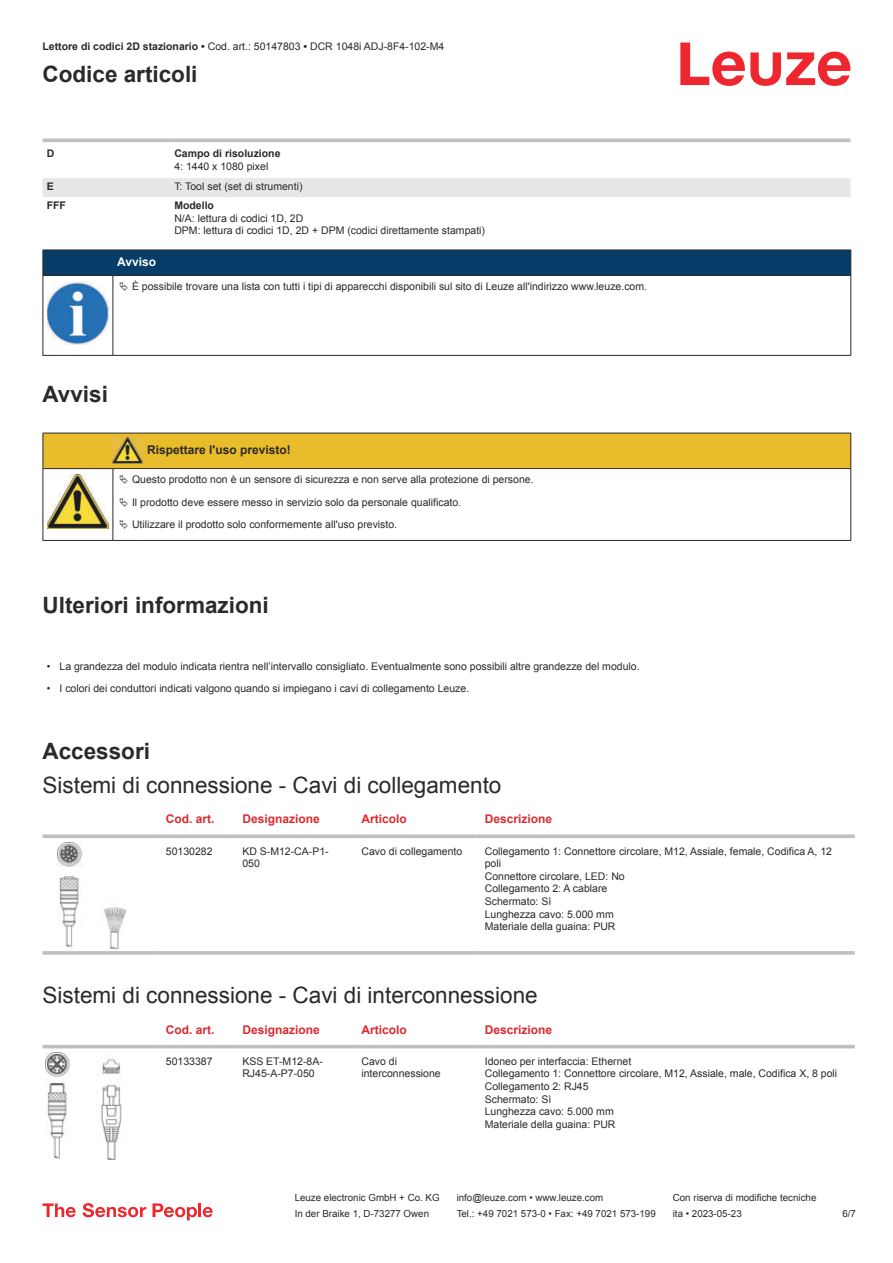
<style>
.page{position:relative;width:893px;height:1263px;background:#fff}
.page>*{position:absolute;margin:0;border:0;box-sizing:border-box;transform-origin:0 0}
.t1{font:22.5px "Arial";color:#2b292a}
.t2{font:700 22.5px "Arial";color:#2b292a}
.t3{font:700 12px "Arial";color:#db2a30}
.t4{font:700 12px "Arial";color:#2b292a}
.t5{font:700 12px "Arial";color:#fff}
.t6{font:10.5px/12.6px "Arial";color:#2b292a}
.t7{font:700 10.5px "Arial";color:#2b292a}
.t8{font:9.75px "Arial";color:#2b292a}
.s1{font-weight:700}
</style>
<div class="page">
<svg style="left:680px;top:43px;width:170px;height:43px"></svg>
<svg style="left:43px;top:138px;width:807px;height:1px"></svg>
<div style="left:43px;top:178px;width:807px;height:19px;background:#e6e7e9"></div>
<hr style="left:43px;top:139px;width:127px;height:3px;background:#bdbfc1">
<hr style="left:170px;top:139px;width:680px;height:3px;background:#bdbfc1">
<svg style="left:43px;top:834px;width:114px;height:4px"></svg>
<svg style="left:157px;top:834px;width:77px;height:4px"></svg>
<svg style="left:234px;top:834px;width:119px;height:4px"></svg>
<svg style="left:353px;top:834px;width:123px;height:4px"></svg>
<svg style="left:476px;top:834px;width:379px;height:4px;background:#c5c7c8"></svg>
<svg style="left:43px;top:951px;width:114px;height:4px"></svg>
<svg style="left:157px;top:951px;width:77px;height:4px"></svg>
<svg style="left:234px;top:951px;width:119px;height:4px"></svg>
<svg style="left:353px;top:951px;width:123px;height:4px"></svg>
<svg style="left:476px;top:951px;width:379px;height:4px;background:#c3c5c7"></svg>
<img style="left:57px;top:842px;width:68px;height:107px">
<svg style="left:43px;top:1048px;width:812px;height:112px"></svg>
<hr style="left:43px;top:1045px;width:114px;height:3px;background:#bdbfc1">
<hr style="left:157px;top:1045px;width:77px;height:3px;background:#bdbfc1">
<hr style="left:234px;top:1045px;width:119px;height:3px;background:#bdbfc1">
<hr style="left:353px;top:1045px;width:123px;height:3px;background:#bdbfc1">
<hr style="left:476px;top:1045px;width:379px;height:3px;background:#bdbfc1">
<img style="left:45px;top:1053px;width:93px;height:106px">
<svg style="left:43px;top:1203px;width:33px;height:14px"></svg>
<svg style="left:83px;top:1203px;width:63px;height:14px"></svg>
<svg style="left:153px;top:1203px;width:44px;height:17px"></svg>
<hr style="left:198px;top:1203px;width:3px;height:14px;background:#ed272d">
<svg style="left:203px;top:1207px;width:10px;height:10px"></svg>
<svg style="left:44px;top:276px;width:806px;height:79px"></svg>
<hr style="left:43px;top:275px;width:70px;height:1px;background:#2b292a">
<div style="left:43px;top:250px;width:808px;height:25px;background:#063d69"></div>
<hr style="left:113px;top:275px;width:738px;height:1px;background:#2b292a">
<hr style="left:43px;top:276px;width:1px;height:75px;background:#2b292a">
<hr style="left:113px;top:276px;width:1px;height:75px;background:#2b292a">
<hr style="left:850px;top:276px;width:1px;height:75px;background:#2b292a">
<hr style="left:43px;top:355px;width:70px;height:1px;background:#2b292a">
<hr style="left:113px;top:355px;width:738px;height:1px;background:#2b292a">
<img style="left:47px;top:282px;width:61px;height:63px">
<div style="left:115px;top:276px;width:734px;height:23px;background:#fff"></div>
<div style="left:44px;top:434px;width:806px;height:34px;background:#e8bc2a"></div>
<svg style="left:44px;top:469px;width:806px;height:71px"></svg>
<hr style="left:43px;top:433px;width:70px;height:1px;background:#2b292a">
<hr style="left:43px;top:433px;width:1px;height:35px;background:#2b292a">
<hr style="left:43px;top:468px;width:70px;height:1px;background:#2b292a">
<hr style="left:113px;top:433px;width:30px;height:1px;background:#2b292a">
<hr style="left:113px;top:468px;width:30px;height:1px;background:#2b292a">
<hr style="left:143px;top:433px;width:708px;height:1px;background:#2b292a">
<hr style="left:850px;top:433px;width:1px;height:35px;background:#2b292a">
<hr style="left:143px;top:468px;width:708px;height:1px;background:#2b292a">
<hr style="left:43px;top:469px;width:1px;height:67px;background:#2b292a">
<hr style="left:113px;top:469px;width:1px;height:67px;background:#2b292a">
<hr style="left:850px;top:469px;width:1px;height:67px;background:#2b292a">
<hr style="left:43px;top:540px;width:70px;height:1px;background:#2b292a">
<hr style="left:113px;top:540px;width:30px;height:1px;background:#2b292a">
<hr style="left:143px;top:540px;width:708px;height:1px;background:#2b292a">
<img style="left:113px;top:437px;width:30px;height:27px">
<img style="left:47px;top:475px;width:61px;height:54px">
<svg style="left:115px;top:469px;width:734px;height:67px"></svg>
<svg style="left:120px;top:475px;width:8px;height:9px"></svg>
<svg style="left:120px;top:497px;width:8px;height:10px"></svg>
<svg style="left:120px;top:519px;width:8px;height:10px"></svg>
<p class="t6" style="left:43px;top:41px;width:403px"><span class="s1">Lettore di codici 2D stazionario •</span> Cod. art.: 50147803 <span class="s1">•</span> DCR 1048i ADJ-8F4-102-M4</p>
<h1 class="t2" style="left:43px;top:66px;width:157px">Codice articoli</h1>
<p class="t7" style="left:47px;top:149px;width:9px">D</p>
<p class="t7" style="left:174px;top:149px;width:108px">Campo di risoluzione</p>
<p class="t6" style="left:174px;top:161px;width:95px">4: 1440 x 1080 pixel</p>
<p class="t7" style="left:47px;top:183px;width:9px">E</p>
<p class="t6" style="left:174px;top:181px;width:130px">T: Tool set (set di strumenti)</p>
<p class="t7" style="left:47px;top:202px;width:21px">FFF</p>
<p class="t7" style="left:174px;top:202px;width:41px">Modello</p>
<p class="t6" style="left:174px;top:213px;width:312px">N/A: lettura di codici 1D, 2D<br>DPM: lettura di codici 1D, 2D + DPM (codici direttamente stampati)</p>
<p class="t5" style="left:117px;top:257px;width:40px">Avviso</p>
<p class="t6" style="left:132px;top:281px;width:517px">È possibile trovare una lista con tutti i tipi di apparecchi disponibili sul sito di Leuze all'indirizzo www.leuze.com.</p>
<h1 class="t2" style="left:43px;top:386px;width:67px">Avvisi</h1>
<p class="t4" style="left:147px;top:445px;width:145px">Rispettare l'uso previsto!</p>
<p class="t6" style="left:132px;top:469px;width:403px;line-height:22.4px">Questo prodotto non è un sensore di sicurezza e non serve alla protezione di persone.<br>Il prodotto deve essere messo in servizio solo da personale qualificato.<br>Utilizzare il prodotto solo conformemente all'uso previsto.</p>
<h1 class="t2" style="left:43px;top:597px;width:228px">Ulteriori informazioni</h1>
<p class="t6" style="left:47px;top:661px;width:594px">• La grandezza del modulo indicata rientra nell’intervallo consigliato. Eventualmente sono possibili altre grandezze del modulo.</p>
<p class="t6" style="left:47px;top:683px;width:424px">• I colori dei conduttori indicati valgono quando si impiegano i cavi di collegamento Leuze.</p>
<h1 class="t2" style="left:43px;top:743px;width:109px">Accessori</h1>
<h1 class="t1" style="left:43px;top:776px;width:460px">Sistemi di connessione - Cavi di collegamento</h1>
<p class="t3" style="left:166px;top:815px;width:50px">Cod. art.</p>
<p class="t3" style="left:242px;top:815px;width:79px">Designazione</p>
<p class="t3" style="left:361px;top:815px;width:47px">Articolo</p>
<p class="t3" style="left:485px;top:815px;width:69px">Descrizione</p>
<p class="t6" style="left:166px;top:845px;width:48px">50130282</p>
<p class="t6" style="left:242px;top:845px;width:88px">KD S-M12-CA-P1-<br>050</p>
<p class="t6" style="left:361px;top:845px;width:102px">Cavo di collegamento</p>
<p class="t6" style="left:485px;top:845px;width:349px">Collegamento 1: Connettore circolare, M12, Assiale, female, Codifica A, 12 poli<br>Connettore circolare, LED: No<br>Collegamento 2: A cablare<br>Schermato: Sì<br>Lunghezza cavo: 5.000 mm<br>Materiale della guaina: PUR</p>
<h1 class="t1" style="left:43px;top:987px;width:497px">Sistemi di connessione - Cavi di interconnessione</h1>
<p class="t3" style="left:166px;top:1025px;width:50px">Cod. art.</p>
<p class="t3" style="left:242px;top:1025px;width:79px">Designazione</p>
<p class="t3" style="left:361px;top:1025px;width:47px">Articolo</p>
<p class="t3" style="left:485px;top:1025px;width:69px">Descrizione</p>
<p class="t6" style="left:166px;top:1056px;width:48px">50133387</p>
<p class="t6" style="left:242px;top:1056px;width:82px">KSS ET-M12-8A-<br>RJ45-A-P7-050</p>
<p class="t6" style="left:361px;top:1056px;width:81px">Cavo di interconnessione</p>
<p class="t6" style="left:485px;top:1056px;width:354px">Idoneo per interfaccia: Ethernet<br>Collegamento 1: Connettore circolare, M12, Assiale, male, Codifica X, 8 poli Collegamento 2: RJ45<br>Schermato: Sì<br>Lunghezza cavo: 5.000 mm<br>Materiale della guaina: PUR</p>
<p class="t8" style="left:295px;top:1194px;width:146px">Leuze electronic GmbH + Co. KG</p>
<p class="t8" style="left:457px;top:1194px;width:148px">info@leuze.com • www.leuze.com</p>
<p class="t8" style="left:673px;top:1194px;width:145px">Con riserva di modifiche tecniche</p>
<p class="t8" style="left:295px;top:1210px;width:136px">In der Braike 1, D-73277 Owen</p>
<p class="t8" style="left:457px;top:1210px;width:201px">Tel.: +49 7021 573-0 • Fax: +49 7021 573-199</p>
<p class="t8" style="left:673px;top:1210px;width:70px">ita • 2023-05-23</p>
<p class="t8" style="left:842px;top:1210px;width:15px">6 /7</p>
</div>
